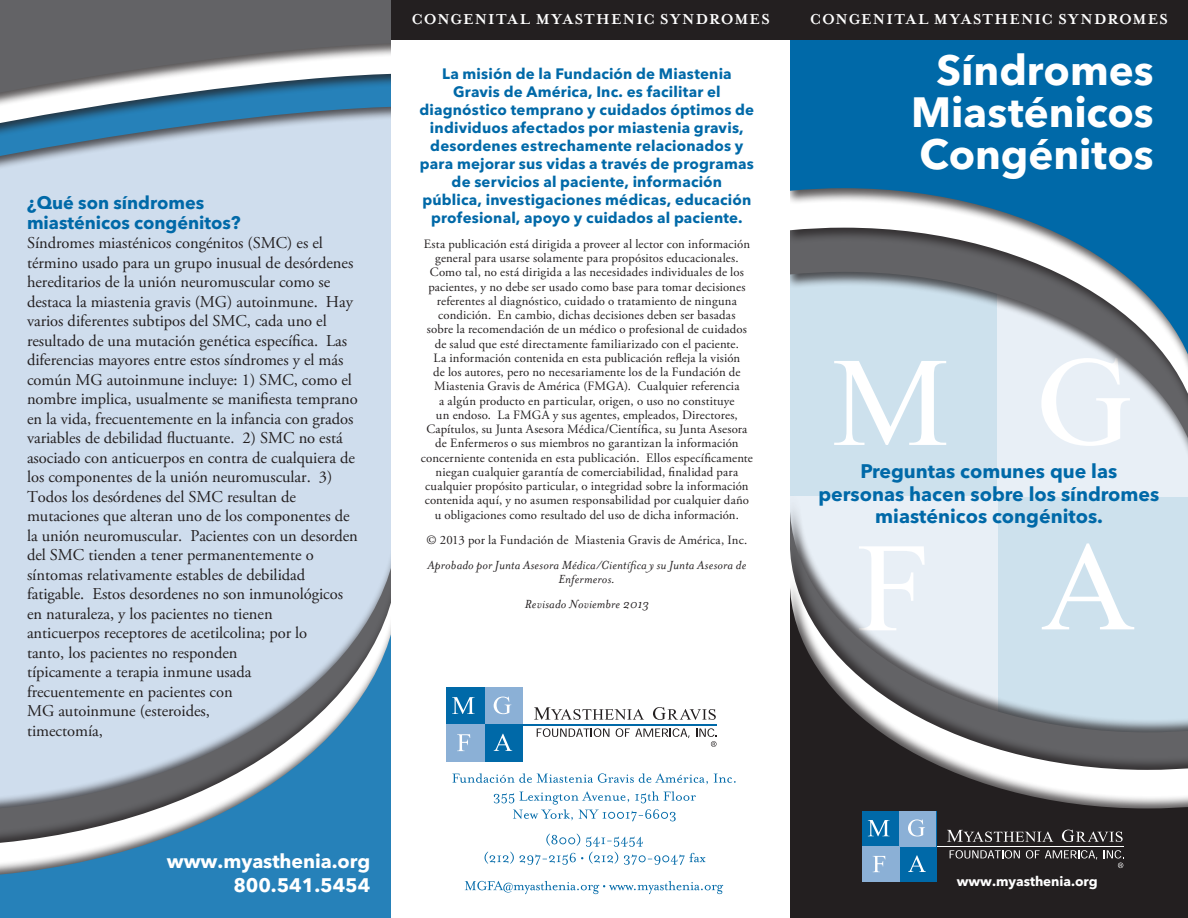
<style>
.page{position:relative;width:1188px;height:918px;background:#fff}
.page>*{position:absolute;margin:0;border:0;box-sizing:border-box;transform-origin:0 0}
.t1{font:700 42px/42px "Avenir Next LT Pro";color:#fff;text-align:justify}
.t2{font:700 19.5px/22.5px "Avenir Next LT Pro";color:#0069a8;text-align:center}
.Body_Copy{font:700 19.5px "Avenir Next LT Pro";letter-spacing:-.005em;color:#fff}
.section_header{font:700 18px/19.5px "Avenir Next LT Pro";letter-spacing:-.005em;color:#0069a8}
.text_copy{font:16.5px/19.5px "Adobe Garamond Pro";letter-spacing:-.005em;color:#231f20}
.t3{font:700 16.5px "Mrs Eaves";letter-spacing:.07em;color:#fff}
.t4{font:700 15px/18px "Avenir Next LT Pro";letter-spacing:.01em;color:#0069a8;text-align:center}
.t5{font:italic 13.5px/14.2px "Mrs Eaves";letter-spacing:.01em;color:#231f20;text-align:center;scale:1.1 1}
.Body_Copy-2{font:700 13.5px "Avenir Next LT Pro";letter-spacing:-.005em;color:#fff}
.t6{font:12.75px/14.2px "Adobe Garamond Pro";letter-spacing:.01em;color:#231f20;text-align:center}
</style>
<div class="page">
<div style="left:0;top:0;width:392px;height:918px;background:#cfdded"></div>
<svg style="left:790px;top:515px;width:398px;height:14px;background:#dae7f0"></svg>
<div style="left:784px;top:113px;width:404px;height:402px;background:#231f20;opacity:.75"></div>
<svg style="left:790px;top:471px;width:398px;height:32px;background:#dae8f1"></svg>
<div style="left:784px;top:69px;width:404px;height:402px;background:#231f20;opacity:.75"></div>
<svg style="left:790px;top:431px;width:398px;height:28px;background:#dce9f2"></svg>
<div style="left:785px;top:529px;width:403px;height:284px;background:#231f20;opacity:.75"></div>
<svg style="left:790px;top:539px;width:398px;height:28px;background:#d8e4ed"></svg>
<div style="left:784px;top:29px;width:404px;height:402px;background:#231f20;opacity:.75"></div>
<svg style="left:790px;top:39px;width:398px;height:380px;background:#5f96b8"></svg>
<div style="left:785px;top:567px;width:403px;height:284px;background:#231f20;opacity:.75"></div>
<svg style="left:790px;top:578px;width:398px;height:252px;background:#959a9f"></svg>
<div style="left:790px;top:830px;width:398px;height:88px;background:#231f20"></div>
<svg style="left:0;top:154px;width:392px;height:20px"></svg>
<div style="left:0;top:0;width:605px;height:154px;background:#231f20;opacity:.75"></div>
<svg style="left:0;top:123px;width:392px;height:18px"></svg>
<div style="left:0;top:0;width:605px;height:123px;background:#231f20;opacity:.75"></div>
<svg style="left:0;top:0;width:392px;height:111px;background:#78848d"></svg>
<svg style="left:0;top:576px;width:392px;height:342px"></svg>
<div style="left:392px;top:0;width:398px;height:918px;background:#fff"></div>
<div style="left:392px;top:0;width:796px;height:39px;background:#231f20"></div>
<svg style="left:534px;top:707px;width:110px;height:13px"></svg>
<svg style="left:653px;top:707px;width:63px;height:13px"></svg>
<svg style="left:537px;top:728px;width:72px;height:9px"></svg>
<svg style="left:616px;top:728px;width:74px;height:10px"></svg>
<hr style="left:522px;top:724px;width:195px;height:1px;background:#0069a8">
<div style="left:446px;top:688px;width:77px;height:73px;background:#0069a8"></div>
<div style="left:446px;top:724px;width:39px;height:37px;background:#8bb0d6"></div>
<svg style="left:457px;top:734px;width:13px;height:17px"></svg>
<svg style="left:494px;top:734px;width:18px;height:17px"></svg>
<div style="left:485px;top:688px;width:38px;height:36px;background:#8bb0d6"></div>
<svg style="left:494px;top:697px;width:17px;height:17px"></svg>
<svg style="left:452px;top:697px;width:23px;height:17px"></svg>
<svg style="left:696px;top:728px;width:21px;height:19px"></svg>
<svg style="left:947px;top:830px;width:106px;height:12px"></svg>
<svg style="left:1062px;top:830px;width:61px;height:12px"></svg>
<svg style="left:950px;top:850px;width:70px;height:9px"></svg>
<svg style="left:1026px;top:850px;width:71px;height:10px"></svg>
<hr style="left:936px;top:846px;width:188px;height:1px;background:#fff">
<div style="left:862px;top:811px;width:74px;height:71px;background:#0069a8"></div>
<div style="left:862px;top:846px;width:38px;height:36px;background:#8bb0d6"></div>
<svg style="left:873px;top:856px;width:12px;height:16px"></svg>
<svg style="left:908px;top:855px;width:18px;height:17px"></svg>
<div style="left:900px;top:811px;width:36px;height:35px;background:#8bb0d6"></div>
<svg style="left:908px;top:819px;width:17px;height:17px"></svg>
<svg style="left:868px;top:820px;width:22px;height:16px"></svg>
<svg style="left:1104px;top:850px;width:20px;height:18px"></svg>
<svg style="left:485px;top:834px;width:221px;height:31px"></svg>
<svg style="left:494px;top:791px;width:202px;height:30px"></svg>
<svg style="left:452px;top:773px;width:284px;height:11px"></svg>
<svg style="left:465px;top:881px;width:258px;height:13px"></svg>
<p class="section_header" style="left:27px;top:193px;width:215px">¿Qué son síndromes miasténicos congénitos?</p>
<p class="text_copy" style="left:27px;top:234px;width:332px">Síndromes miasténicos congénitos (SMC) es el término usado para un grupo inusual de desórdenes hereditarios de la unión neuromuscular como se destaca la miastenia gravis (MG) autoinmune. Hay varios diferentes subtipos del SMC, cada uno el resultado de una mutación genética específica. Las diferencias mayores entre estos síndromes y el más común MG autoinmune incluye: 1) SMC, como el nombre implica, usualmente se manifiesta temprano en la vida, frecuentemente en la infancia con grados variables de debilidad fluctuante. 2) SMC no está asociado con anticuerpos en contra de cualquiera de los componentes de la unión neuromuscular. 3)<br>Todos los desórdenes del SMC resultan de mutaciones que alteran uno de los componentes de la unión neuromuscular. Pacientes con un desorden del SMC tienden a tener permanentemente o síntomas relativamente estables de debilidad fatigable. Estos desordenes no son inmunológicos en naturaleza, y los pacientes no tienen<br>anticuerpos receptores de acetilcolina; por lo<br>tanto, los pacientes no responden<br>típicamente a terapia inmune usada<br>frecuentemente en pacientes con<br>MG autoinmune (esteroides,<br>timectomía,</p>
<p class="t3" style="left:411px;top:10px;width:360px">CONGENITAL MYASTHENIC SYNDROMES</p>
<p class="t3" style="left:810px;top:10px;width:360px">CONGENITAL MYASTHENIC SYNDROMES</p>
<p class="t4" style="left:420px;top:64px;width:336px">La misión de la Fundación de Miastenia Gravis de América, Inc. es facilitar el diagnóstico temprano y cuidados óptimos de individuos afectados por miastenia gravis, desordenes estrechamente relacionados y para mejorar sus vidas a través de programas de servicios al paciente, información<br>pública, investigaciones médicas, educación profesional, apoyo y cuidados al paciente.</p>
<p class="t6" style="left:421px;top:237px;width:334px">Esta publicación está dirigida a proveer al lector con información general para usarse solamente para propósitos educacionales.<br>Como tal, no está dirigida a las necesidades individuales de los pacientes, y no debe ser usado como base para tomar decisiones referentes al diagnóstico, cuidado o tratamiento de ninguna condición. En cambio, dichas decisiones deben ser basadas<br>sobre la recomendación de un médico o profesional de cuidados de salud que esté directamente familiarizado con el paciente.<br>La información contenida en esta publicación refleja la visión<br>de los autores, pero no necesariamente los de la Fundación de Miastenia Gravis de América (FMGA). Cualquier referencia<br>a algún producto en particular, origen, o uso no constituye<br>un endoso. La FMGA y sus agentes, empleados, Directores, Capítulos, su Junta Asesora Médica/Científica, su Junta Asesora de Enfermeros o sus miembros no garantizan la información concerniente contenida en esta publicación. Ellos específicamente niegan cualquier garantía de comerciabilidad, finalidad para cualquier propósito particular, o integridad sobre la información contenida aquí, y no asumen responsabilidad por cualquier daño u obligaciones como resultado del uso de dicha información.</p>
<p class="t6" style="left:427px;top:533px;width:322px">© 2013 por la Fundación de Miastenia Gravis de América, Inc.</p>
<p class="t5" style="left:427px;top:558px;width:291px">Aprobado por Junta Asesora Médica/Científica y su Junta Asesora de<br>Enfermeros.</p>
<p class="t5" style="left:525px;top:597px;width:115px">Revisado Noviembre 2013</p>
<p class="t1" style="left:911px;top:49px;width:244px;text-indent:25px">Síndromes Miasténicos Congénitos</p>
<p class="t2" style="left:818px;top:460px;width:343px">Preguntas comunes que las personas hacen sobre los síndromes miasténicos congénitos.</p>
<p class="Body_Copy" style="left:167px;top:849px;width:205px">www.myasthenia.org</p>
<p class="Body_Copy" style="left:233px;top:873px;width:139px">800.541.5454</p>
<p class="Body_Copy-2" style="left:957px;top:873px;width:142px">www.myasthenia.org</p>
</div>
